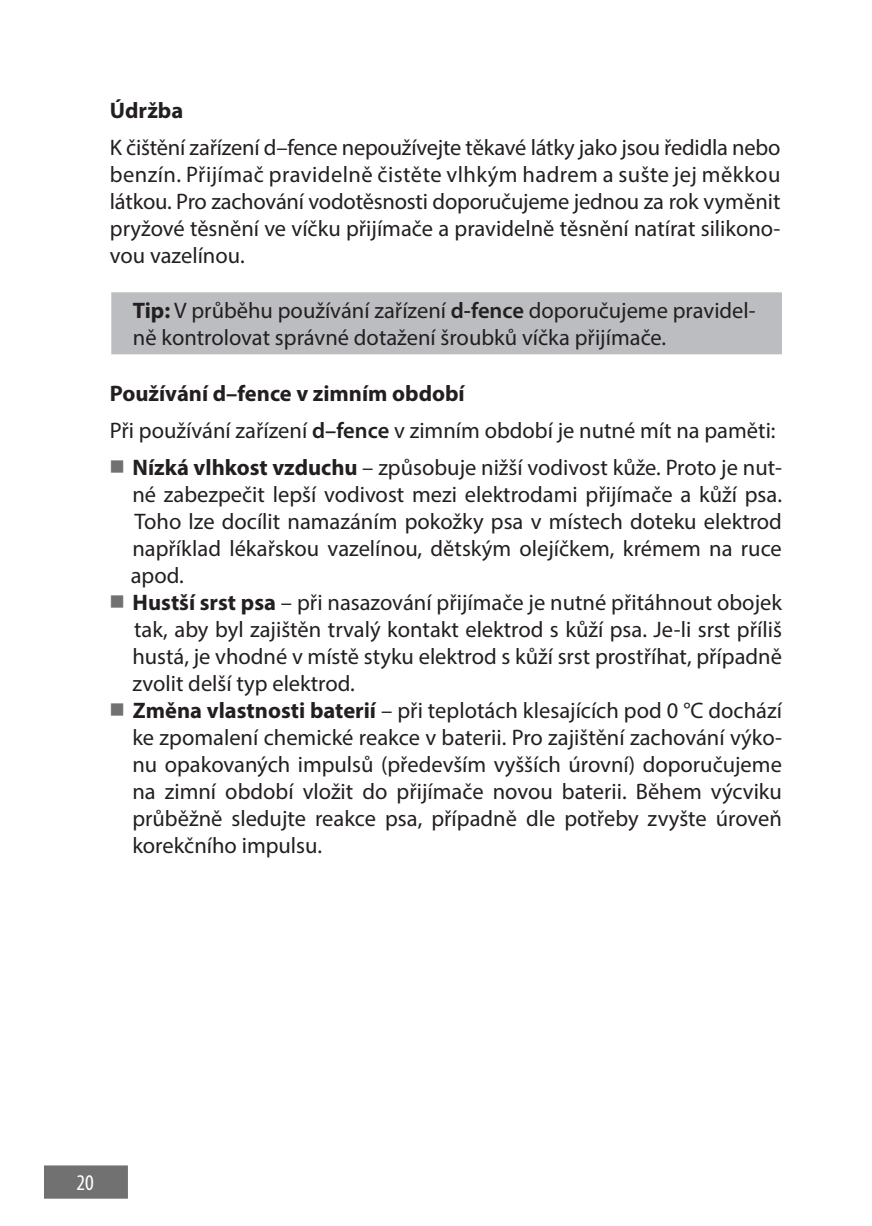
<style>
.page{position:relative;width:872px;height:1226px;background:#fff}
.page>*{position:absolute;margin:0;border:0;box-sizing:border-box;transform-origin:0 0}
.t1{font:22.5px/27px "Myriad Pro";color:#231f20}
.t2{font:700 22.5px "Myriad Pro";color:#231f20}
.t3{font:condensed 22.5px "Myriad Pro";color:#fff}
.s1{font-weight:700}
.s2{font-weight:600}
.s3{font-family:"Kai Ti";font-size:15px;color:#727172}
</style>
<div class="page">
<div style="left:39px;top:1160px;width:94px;height:44px;background:#727172;border:5px solid #fff"></div>
<div style="left:111px;top:292px;width:671px;height:62px;background:#bcbdc0;border:2px solid #bcbdc0"></div>
<p class="t2" style="left:110px;top:96px;width:75px">Údržba</p>
<p class="t1" style="left:110px;top:133px;width:672px">K čištění zařízení d–fence nepoužívejte těkavé látky jako jsou ředidla nebo benzín. Přijímač pravidelně čistěte vlhkým hadrem a sušte jej měkkou</p>
<p class="t1" style="left:110px;top:187px;width:672px;text-align:justify">látkou. Pro zachování vodotěsnosti doporučujeme jednou za rok vyměnit pryžové těsnění ve víčku přijímače a pravidelně těsnění natírat silikono&shy;vou vazelínou.</p>
<p class="t1" style="left:133px;top:297px;width:624px"><span class="s1">Tip:</span> V průběhu používání zařízení <span class="s2">d-fence</span> doporučujeme pravidel&shy;ně kontrolovat správné dotažení šroubků víčka přijímače.</p>
<p class="t2" style="left:110px;top:379px;width:356px">Používání d–fence v zimním období</p>
<p class="t1" style="left:110px;top:417px;width:667px">Při používání zařízení <span class="s2">d–fence</span> v zimním období je nutné mít na paměti:</p>
<p class="t1" style="left:110px;top:454px;width:673px"><span class="s3">■</span> <span class="s1">Nízká vlhkost vzduchu</span> – způsobuje nižší vodivost kůže. Proto je nut-</p>
<p class="t1" style="left:132px;top:481px;width:651px">né zabezpečit lepší vodivost mezi elektrodami přijímače a kůží psa.<br>Toho lze docílit namazáním pokožky psa v místech doteku elektrod</p>
<p class="t1" style="left:132px;top:535px;width:651px">například lékařskou vazelínou, dětským olejíčkem, krémem na ruce</p>
<p class="t1" style="left:131px;top:562px;width:55px">apod.</p>
<p class="t1" style="left:110px;top:589px;width:673px"><span class="s3">■</span> <span class="s1">Hustší srst psa</span> – při nasazování přijímače je nutné přitáhnout obojek</p>
<p class="t1" style="left:134px;top:616px;width:649px">tak, aby byl zajištěn trvalý kontakt elektrod s kůží psa. Je-li srst příliš</p>
<p class="t1" style="left:132px;top:643px;width:651px">hustá, je vhodné v místě styku elektrod s kůží srst prostříhat, případně</p>
<p class="t1" style="left:132px;top:670px;width:224px">zvolit delší typ elektrod.</p>
<p class="t1" style="left:110px;top:697px;width:673px"><span class="s3">■</span> <span class="s1">Změna vlastnosti baterií</span> – při teplotách klesajících pod 0 °C dochází</p>
<p class="t1" style="left:132px;top:724px;width:651px">ke zpomalení chemické reakce v baterii. Pro zajištění zachování výko-</p>
<p class="t1" style="left:132px;top:751px;width:651px">nu opakovaných impulsů (především vyšších úrovní) doporučujeme</p>
<p class="t1" style="left:132px;top:778px;width:651px">na zimní období vložit do přijímače novou baterii. Během výcviku</p>
<p class="t1" style="left:132px;top:805px;width:651px">průběžně sledujte reakce psa, případně dle potřeby zvyšte úroveň</p>
<p class="t1" style="left:132px;top:832px;width:191px">korekčního impulsu.</p>
<p class="t3" style="left:77px;top:1169px;width:19px">20</p>
</div>
